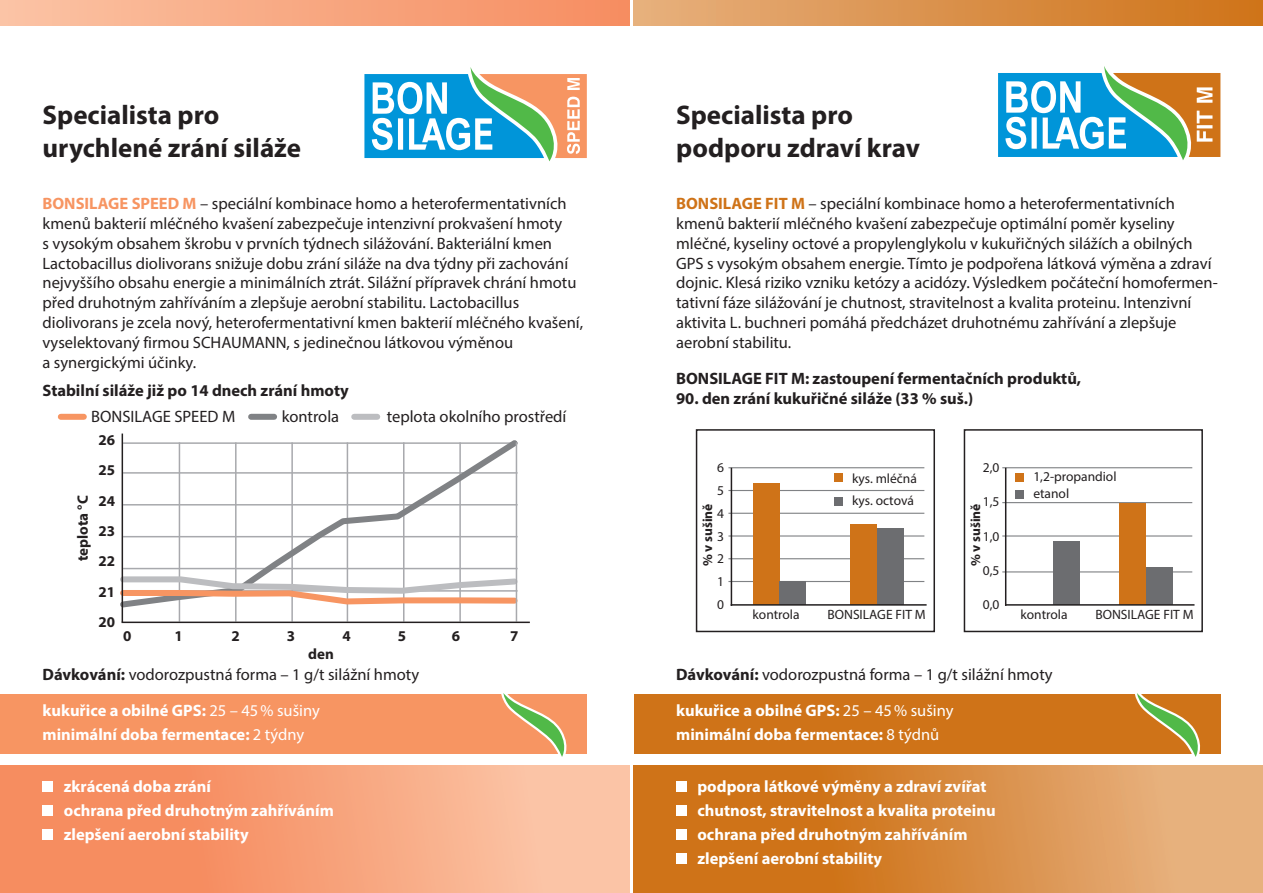
<style>
.page{position:relative;width:1263px;height:893px;background:#fff}
.page>*{position:absolute;margin:0;border:0;box-sizing:border-box;transform-origin:0 0}
.nadpis{font:700 27px/32.4px "Myriad Pro";color:#231f20}
.text_vyrobky{font:16.5px/19.8px "Myriad Pro";color:#231f20}
.text_vyrobky-2{font:700 16.5px "Myriad Pro";color:#fff}
.text_vyrobky-3{font:700 16.5px "Myriad Pro";color:#231f20}
.graf_m{font:700 15px/30.5px "Myriad Pro";color:#231f20}
.text_vyrobky-4{font:13.5px "Myriad Pro";color:#231f20}
.text_vyrobky-5{font:700 13.5px "Myriad Pro";color:#231f20}
.s1{font-weight:700;color:#f79562}
.s2{font-weight:700}
.s3{font-weight:400}
.s4{font-weight:700;color:#cf7318}
</style>
<div class="page">
<svg style="left:364px;top:67px;width:223px;height:94px"></svg>
<div style="left:0;top:694px;width:587px;height:60px;background:#f79562"></div>
<svg style="left:501px;top:693px;width:66px;height:64px"></svg>
<div style="left:0;top:0;width:629px;height:26px;background:linear-gradient(to right,#fbc3a4,#f68c60)"></div>
<div style="left:0;top:765px;width:629px;height:128px;background:linear-gradient(to right,#f58050,#fbc7aa)"></div>
<div style="left:43px;top:781px;width:10px;height:11px;background:#fff"></div>
<div style="left:43px;top:805px;width:10px;height:11px;background:#fff"></div>
<div style="left:43px;top:829px;width:10px;height:11px;background:#fff"></div>
<hr style="left:179px;top:442px;width:1px;height:180px;background:#a8a9ad">
<hr style="left:235px;top:442px;width:2px;height:180px;background:#a8a9ad">
<hr style="left:291px;top:442px;width:2px;height:180px;background:#a8a9ad">
<hr style="left:347px;top:442px;width:1px;height:180px;background:#a8a9ad">
<hr style="left:403px;top:442px;width:1px;height:180px;background:#a8a9ad">
<hr style="left:459px;top:442px;width:2px;height:180px;background:#a8a9ad">
<svg style="left:121px;top:435px;width:397px;height:176px"></svg>
<svg style="left:120px;top:573px;width:398px;height:34px"></svg>
<div style="left:61px;top:414px;width:23px;height:6px;background:#f79562"></div>
<div style="left:251px;top:414px;width:23px;height:6px;background:#808285"></div>
<div style="left:354px;top:414px;width:23px;height:6px;background:#bcbdc0"></div>
<hr style="left:516px;top:442px;width:1px;height:180px;background:#a8a9ad">
<hr style="left:122px;top:622px;width:408px;height:1px;background:#231f20">
<hr style="left:122px;top:434px;width:1px;height:188px;background:#231f20">
<div style="left:634px;top:694px;width:586px;height:60px;background:#cf7318"></div>
<svg style="left:1135px;top:693px;width:65px;height:64px"></svg>
<div style="left:634px;top:0;width:629px;height:26px;background:linear-gradient(to right,#e7af7d,#ce7217)"></div>
<svg style="left:634px;top:765px;width:629px;height:128px;background:#d88c42"></svg>
<div style="left:676px;top:781px;width:11px;height:11px;background:#fff"></div>
<div style="left:676px;top:805px;width:11px;height:11px;background:#fff"></div>
<div style="left:676px;top:829px;width:11px;height:11px;background:#fff"></div>
<div style="left:676px;top:853px;width:11px;height:11px;background:#fff"></div>
<svg style="left:998px;top:66px;width:222px;height:94px"></svg>
<div style="left:696px;top:429px;width:239px;height:203px;border:2px solid #231f20"></div>
<hr style="left:728px;top:467px;width:196px;height:1px;background:#808285">
<hr style="left:728px;top:490px;width:196px;height:1px;background:#808285">
<hr style="left:728px;top:513px;width:196px;height:1px;background:#808285">
<hr style="left:728px;top:535px;width:196px;height:2px;background:#808285">
<hr style="left:728px;top:558px;width:196px;height:1px;background:#808285">
<hr style="left:728px;top:581px;width:196px;height:1px;background:#808285">
<div style="left:753px;top:483px;width:26px;height:122px;background:#cf7318"></div>
<div style="left:779px;top:581px;width:27px;height:24px;background:#6c6d70"></div>
<div style="left:850px;top:525px;width:27px;height:80px;background:#cf7318"></div>
<div style="left:877px;top:528px;width:27px;height:77px;background:#6c6d70"></div>
<hr style="left:731px;top:468px;width:1px;height:138px;background:#231f20">
<hr style="left:731px;top:604px;width:196px;height:2px;background:#231f20">
<div style="left:834px;top:473px;width:8px;height:9px;background:#cf7318"></div>
<div style="left:834px;top:498px;width:8px;height:8px;background:#6c6d70"></div>
<div style="left:964px;top:429px;width:239px;height:203px;border:2px solid #231f20"></div>
<hr style="left:1002px;top:467px;width:190px;height:1px;background:#808285">
<hr style="left:1002px;top:502px;width:190px;height:1px;background:#808285">
<hr style="left:1002px;top:535px;width:190px;height:2px;background:#808285">
<hr style="left:1002px;top:571px;width:190px;height:1px;background:#808285">
<div style="left:1053px;top:542px;width:26px;height:63px;background:#6c6d70"></div>
<div style="left:1119px;top:503px;width:27px;height:102px;background:#cf7318"></div>
<div style="left:1146px;top:568px;width:27px;height:37px;background:#6c6d70"></div>
<hr style="left:1005px;top:468px;width:1px;height:138px;background:#231f20">
<hr style="left:1006px;top:604px;width:188px;height:2px;background:#231f20">
<div style="left:1016px;top:473px;width:8px;height:8px;background:#cf7318"></div>
<div style="left:1016px;top:490px;width:8px;height:8px;background:#6c6d70"></div>
<p class="nadpis" style="left:43px;top:98px;width:260px">Specialista pro urychlené zrání siláže</p>
<p class="text_vyrobky" style="left:43px;top:193px;width:542px"><span class="s1">BONSILAGE SPEED M</span> – speciální kombinace homo a heterofermentativních kmenů bakterií mléčného kvašení zabezpečuje intenzivní prokvašení hmoty<br>s vysokým obsahem škrobu v prvních týdnech silážování. Bakteriální kmen Lactobacillus diolivorans snižuje dobu zrání siláže na dva týdny při zachování nejvyššího obsahu energie a minimálních ztrát. Silážní přípravek chrání hmotu před druhotným zahříváním a zlepšuje aerobní stabilitu. Lactobacillus diolivorans je zcela nový, heterofermentativní kmen bakterií mléčného kvašení, vyselektovaný firmou SCHAUMANN, s jedinečnou látkovou výměnou<br>a synergickými účinky.</p>
<p class="text_vyrobky-3" style="left:43px;top:380px;width:308px">Stabilní siláže již po 14 dnech zrání hmoty</p>
<p class="text_vyrobky" style="left:91px;top:406px;width:146px">BONSILAGE SPEED M</p>
<p class="text_vyrobky" style="left:282px;top:406px;width:59px">kontrola</p>
<p class="text_vyrobky" style="left:387px;top:406px;width:181px">teplota okolního prostředí</p>
<p class="graf_m" style="left:67px;top:561px;width:67px;rotate:-90deg">teplota °C</p>
<p class="graf_m" style="left:99px;top:424px;width:18px">26</p>
<p class="graf_m" style="left:99px;top:454px;width:18px">25</p>
<p class="graf_m" style="left:99px;top:485px;width:18px">24<br>23</p>
<p class="graf_m" style="left:99px;top:546px;width:18px">22</p>
<p class="graf_m" style="left:99px;top:576px;width:18px">21</p>
<p class="graf_m" style="left:99px;top:606px;width:18px">20</p>
<p class="graf_m" style="left:123px;top:620px;width:10px">0</p>
<p class="graf_m" style="left:174px;top:620px;width:10px">1</p>
<p class="graf_m" style="left:231px;top:620px;width:10px">2</p>
<p class="graf_m" style="left:287px;top:620px;width:10px">3</p>
<p class="graf_m" style="left:342px;top:620px;width:10px">4</p>
<p class="graf_m" style="left:398px;top:620px;width:10px">5</p>
<p class="graf_m" style="left:452px;top:620px;width:10px">6</p>
<p class="graf_m" style="left:510px;top:620px;width:10px">7</p>
<p class="graf_m" style="left:308px;top:638px;width:27px">den</p>
<p class="text_vyrobky" style="left:43px;top:664px;width:378px"><span class="s2">Dávkování:</span> vodorozpustná forma – 1 g/t silážní hmoty</p>
<p class="text_vyrobky-2" style="left:43px;top:700px;width:279px">kukuřice a obilné GPS: <span class="s3">25 – 45% sušiny</span></p>
<p class="text_vyrobky-2" style="left:43px;top:724px;width:263px">minimální doba fermentace: <span class="s3">2 týdny</span></p>
<p class="text_vyrobky-2" style="left:64px;top:775px;width:149px">zkrácená doba zrání</p>
<p class="text_vyrobky-2" style="left:64px;top:799px;width:272px">ochrana před druhotným zahříváním</p>
<p class="text_vyrobky-2" style="left:64px;top:823px;width:186px">zlepšení aerobní stability</p>
<p class="nadpis" style="left:676px;top:98px;width:245px">Specialista pro podporu zdraví krav</p>
<p class="text_vyrobky" style="left:676px;top:193px;width:543px"><span class="s4">BONSILAGE FIT M</span> – speciální kombinace homo a heterofermentativních kmenů bakterií mléčného kvašení zabezpečuje optimální poměr kyseliny mléčné, kyseliny octové a propylenglykolu v kukuřičných silážích a obilných GPS s vysokým obsahem energie. Tímto je podpořena látková výměna a zdraví dojnic. Klesá riziko vzniku ketózy a acidózy. Výsledkem počáteční homofermen&shy;tativní fáze silážování je chutnost, stravitelnost a kvalita proteinu. Intenzivní aktivita L. buchneri pomáhá předcházet druhotnému zahřívání a zlepšuje aerobní stabilitu.</p>
<p class="text_vyrobky-3" style="left:676px;top:368px;width:406px">BONSILAGE FIT M: zastoupení fermentačních produktů,</p>
<p class="text_vyrobky-3" style="left:676px;top:388px;width:299px">90. den zrání kukuřičné siláže (33 % suš.)</p>
<p class="text_vyrobky-4" style="left:717px;top:459px;width:8px">6</p>
<p class="text_vyrobky-4" style="left:717px;top:482px;width:8px">5</p>
<p class="text_vyrobky-4" style="left:717px;top:505px;width:8px">4</p>
<p class="text_vyrobky-4" style="left:717px;top:528px;width:8px">3</p>
<p class="text_vyrobky-4" style="left:717px;top:551px;width:8px">2</p>
<p class="text_vyrobky-4" style="left:717px;top:573px;width:8px">1</p>
<p class="text_vyrobky-4" style="left:717px;top:596px;width:8px">0</p>
<p class="text_vyrobky-5" style="left:699px;top:566px;width:64px;rotate:-90deg">% v sušině</p>
<p class="text_vyrobky-4" style="left:852px;top:470px;width:66px">kys. mléčná</p>
<p class="text_vyrobky-4" style="left:852px;top:492px;width:63px">kys. octová</p>
<p class="text_vyrobky-4" style="left:753px;top:606px;width:49px">kontrola</p>
<p class="text_vyrobky-4" style="left:827px;top:606px;width:100px">BONSILAGE FIT M</p>
<p class="text_vyrobky-4" style="left:983px;top:459px;width:18px">2,0</p>
<p class="text_vyrobky-4" style="left:983px;top:493px;width:18px">1,5</p>
<p class="text_vyrobky-4" style="left:983px;top:528px;width:18px">1,0</p>
<p class="text_vyrobky-4" style="left:983px;top:562px;width:18px">0,5</p>
<p class="text_vyrobky-4" style="left:983px;top:596px;width:18px">0,0</p>
<p class="text_vyrobky-5" style="left:967px;top:566px;width:64px;rotate:-90deg">% v sušině</p>
<p class="text_vyrobky-4" style="left:1033px;top:469px;width:85px">1,2-propandiol</p>
<p class="text_vyrobky-4" style="left:1033px;top:485px;width:37px">etanol</p>
<p class="text_vyrobky-4" style="left:1020px;top:606px;width:49px">kontrola</p>
<p class="text_vyrobky-4" style="left:1095px;top:606px;width:100px">BONSILAGE FIT M</p>
<p class="text_vyrobky" style="left:676px;top:664px;width:378px"><span class="s2">Dávkování:</span> vodorozpustná forma – 1 g/t silážní hmoty</p>
<p class="text_vyrobky-2" style="left:676px;top:700px;width:279px">kukuřice a obilné GPS: <span class="s3">25 – 45% sušiny</span></p>
<p class="text_vyrobky-2" style="left:676px;top:724px;width:265px">minimální doba fermentace: <span class="s3">8 týdnů</span></p>
<p class="text_vyrobky-2" style="left:697px;top:775px;width:291px">podpora látkové výměny a zdraví zvířat</p>
<p class="text_vyrobky-2" style="left:697px;top:799px;width:300px">chutnost, stravitelnost a kvalita proteinu</p>
<p class="text_vyrobky-2" style="left:697px;top:823px;width:272px">ochrana před druhotným zahříváním</p>
<p class="text_vyrobky-2" style="left:697px;top:847px;width:186px">zlepšení aerobní stability</p>
</div>
